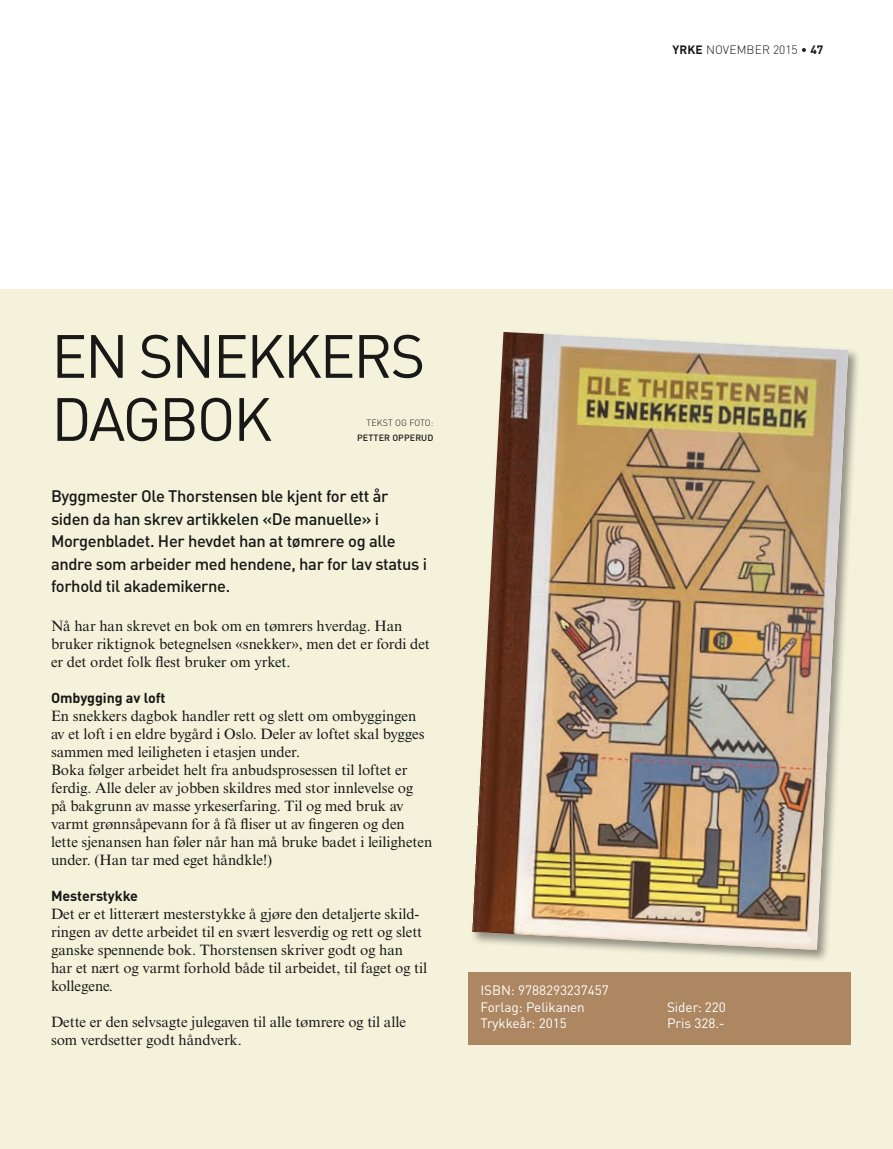
<style>
.page{position:relative;width:893px;height:1149px;background:#fff}
.page>*{position:absolute;margin:0;border:0;box-sizing:border-box;transform-origin:0 0}
.t1{font:60px/63px "DINOT";letter-spacing:-.04em;color:#181816}
.t2{font:500 16.5px/22.5px "DINOT";letter-spacing:-.02em;color:#181816}
.t3{font:15px/18px "Times New Roman MT Std";letter-spacing:-.005em;color:#181816}
.t4{font:700 14.25px "DINOT";letter-spacing:-.005em;color:#181816}
.t5{font:13.5px/16.5px "DINOT";letter-spacing:-.005em;color:#fff}
.t6{font:300 12px "DINOT";letter-spacing:.01em;color:#181816}
.t7{font:500 9px "DINOT";letter-spacing:.01em;color:#181816}
.t8{font:300 9px "DINOT";color:#181816}
.s1{font-weight:700}
</style>
<div class="page">
<div style="left:0;top:289px;width:893px;height:859px;background:#f4f2db"></div>
<div style="left:470px;top:330px;width:391px;height:632px;background:#181816;opacity:.45"></div>
<img style="left:472px;top:332px;width:376px;height:617px">
<div style="left:468px;top:972px;width:382px;height:72px;background:#ac8761"></div>
<p class="t6" style="left:672px;top:42px;width:152px"><span class="s1">YRKE</span> NOVEMBER 2015 • <span class="s1">47</span></p>
<h1 class="t1" style="left:51px;top:323px;width:376px">EN SNEKKERS<br>DAGBOK</h1>
<p class="t8" style="left:366px;top:417px;width:69px">TEKST OG FOTO:</p>
<p class="t7" style="left:357px;top:432px;width:78px">PETTER OPPERUD</p>
<p class="t2" style="left:51px;top:484px;width:378px">Byggmester Ole Thorstensen ble kjent for ett år siden da han skrev artikkelen «De manuelle» i Morgenbladet. Her hevdet han at tømrere og alle andre som arbeider med hendene, har for lav status i forhold til akademikerne.</p>
<p class="t3" style="left:51px;top:616px;width:380px">Nå har han skrevet en bok om en tømrers hverdag. Han bruker riktignok betegnelsen «snekker», men det er fordi det er det ordet folk flest bruker om yrket.</p>
<p class="t4" style="left:51px;top:688px;width:116px">Ombygging av loft</p>
<p class="t3" style="left:51px;top:706px;width:383px">En snekkers dagbok handler rett og slett om ombyggingen av et loft i en eldre bygård i Oslo. Deler av loftet skal bygges sammen med leiligheten i etasjen under.<br>Boka følger arbeidet helt fra anbudsprosessen til loftet er ferdig. Alle deler av jobben skildres med stor innlevelse og på bakgrunn av masse yrkeserfaring. Til og med bruk av varmt grønnsåpevann for å få fliser ut av fingeren og den lette sjenansen han føler når han må bruke badet i leiligheten under. (Han tar med eget håndkle!)</p>
<p class="t4" style="left:51px;top:886px;width:88px">Mesterstykke</p>
<p class="t3" style="left:51px;top:904px;width:378px">Det er et litterært mesterstykke å gjøre den detaljerte skild&shy;ringen av dette arbeidet til en svært lesverdig og rett og slett ganske spennende bok. Thorstensen skriver godt og han har et nært og varmt forhold både til arbeidet, til faget og til kollegene.</p>
<p class="t3" style="left:51px;top:1012px;width:356px">Dette er den selvsagte julegaven til alle tømrere og til alle som verdsetter godt håndverk.</p>
<p class="t5" style="left:480px;top:981px;width:130px">ISBN: 9788293237457<br>Forlag: Pelikanen<br>Trykkeår: 2015</p>
<p class="t5" style="left:667px;top:998px;width:60px">Sider: 220<br>Pris 328.-</p>
</div>
